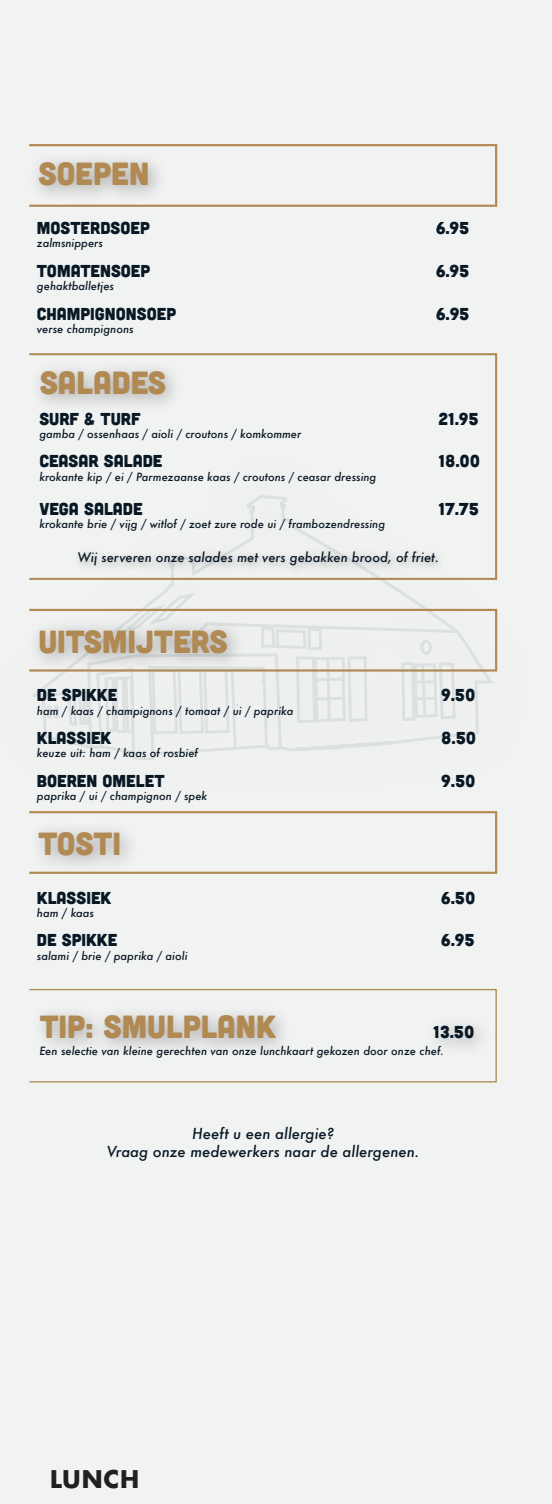
<style>
.page{position:relative;width:552px;height:1504px;background:#fff}
.page>*{position:absolute;margin:0;border:0;box-sizing:border-box;transform-origin:0 0}
.t1{font:32.02px "Cubano";color:#b08953}
.t2{font:700 23.8px "Futura";letter-spacing:.005em;color:#231f20}
.t3{font:17.15px "Cubano";color:#091825}
.t4{font:italic 500 14.7px/17.7px "Futura";color:#091825;text-align:center}
.t5{font:italic 500 12.78px "Futura";color:#091825}
.t6{font:italic 500 11.03px "Futura";color:#091825}
</style>
<div class="page">
<div style="left:0;top:0;width:551px;height:1504px;background:#f1f3f2"></div>
<svg style="left:33px;top:495px;width:427px;height:265px"></svg>
<div style="left:28px;top:144px;width:468px;height:63px;border:2px solid #b08953"></div>
<img style="left:29px;top:607px;width:223px;height:76px">
<div style="left:28px;top:609px;width:468px;height:62px;border:2px solid #b08953"></div>
<div style="left:28px;top:353px;width:468px;height:227px;border:2px solid #b08953"></div>
<div style="left:28px;top:811px;width:468px;height:63px;border:2px solid #b08953"></div>
<div style="left:29px;top:989px;width:467px;height:93px;border:1px solid #b08953"></div>
<img style="left:68px;top:541px;width:384px;height:38px">
<h1 class="t1" style="left:38px;top:153px;width:112px">SOEPEN</h1>
<h3 class="t3" style="left:37px;top:217px;width:114px">MOSTERDSOEP</h3>
<h3 class="t3" style="left:435px;top:217px;width:35px">6.95</h3>
<p class="t6" style="left:37px;top:236px;width:68px">zalmsnippers</p>
<h3 class="t3" style="left:37px;top:260px;width:115px">TOMATENSOEP</h3>
<h3 class="t3" style="left:435px;top:260px;width:35px">6.95</h3>
<p class="t6" style="left:37px;top:278px;width:79px">gehaktballetjes</p>
<h3 class="t3" style="left:37px;top:302px;width:140px">CHAMPIGNONSOEP</h3>
<h3 class="t3" style="left:435px;top:302px;width:35px">6.95</h3>
<p class="t6" style="left:37px;top:321px;width:98px">verse champignons</p>
<h1 class="t1" style="left:40px;top:362px;width:128px">SALADES</h1>
<h3 class="t3" style="left:39px;top:407px;width:103px">SURF &amp; TURF</h3>
<h3 class="t3" style="left:438px;top:407px;width:42px">21.95</h3>
<p class="t6" style="left:39px;top:426px;width:263px">gamba / ossenhaas / aioli / croutons / komkommer</p>
<h3 class="t3" style="left:39px;top:450px;width:124px">CEASAR SALADE</h3>
<h3 class="t3" style="left:438px;top:450px;width:43px">18.00</h3>
<p class="t6" style="left:39px;top:469px;width:338px">krokante kip / ei / Parmezaanse kaas / croutons / ceasar dressing</p>
<h3 class="t3" style="left:39px;top:497px;width:105px">VEGA SALADE</h3>
<h3 class="t3" style="left:438px;top:497px;width:42px">17.75</h3>
<p class="t6" style="left:39px;top:516px;width:347px">krokante brie / vijg / witlof / zoet zure rode ui / frambozendressing</p>
<p class="t5" style="left:77px;top:548px;width:363px">Wij serveren onze salades met vers gebakken brood, of friet.</p>
<h1 class="t1" style="left:38px;top:621px;width:191px">UITSMIJTERS</h1>
<h3 class="t3" style="left:37px;top:684px;width:82px">DE SPIKKE</h3>
<h3 class="t3" style="left:441px;top:684px;width:36px">9.50</h3>
<p class="t6" style="left:37px;top:703px;width:258px">ham / kaas / champignons / tomaat / ui / paprika</p>
<h3 class="t3" style="left:37px;top:727px;width:76px">KLASSIEK</h3>
<h3 class="t3" style="left:441px;top:727px;width:36px">8.50</h3>
<p class="t6" style="left:37px;top:745px;width:162px">keuze uit: ham / kaas of rosbief</p>
<h3 class="t3" style="left:37px;top:770px;width:129px">BOEREN OMELET</h3>
<h3 class="t3" style="left:441px;top:770px;width:36px">9.50</h3>
<p class="t6" style="left:37px;top:788px;width:172px">paprika / ui / champignon / spek</p>
<h1 class="t1" style="left:38px;top:823px;width:84px">TOSTI</h1>
<h3 class="t3" style="left:37px;top:886px;width:76px">KLASSIEK</h3>
<h3 class="t3" style="left:441px;top:886px;width:36px">6.50</h3>
<p class="t6" style="left:37px;top:905px;width:58px">ham / kaas</p>
<h3 class="t3" style="left:37px;top:929px;width:82px">DE SPIKKE</h3>
<h3 class="t3" style="left:441px;top:929px;width:35px">6.95</h3>
<p class="t6" style="left:37px;top:948px;width:152px">salami / brie / paprika / aioli</p>
<h1 class="t1" style="left:40px;top:1006px;width:238px">TIP: SMULPLANK</h1>
<h3 class="t3" style="left:432px;top:1021px;width:43px">13.50</h3>
<p class="t6" style="left:39px;top:1043px;width:405px">Een selectie van kleine gerechten van onze lunchkaart gekozen door onze chef.</p>
<h3 class="t4" style="left:107px;top:1124px;width:314px">Heeft u een allergie?<br>Vraag onze medewerkers naar de allergenen.</h3>
<h2 class="t2" style="left:50px;top:1462px;width:91px">LUNCH</h2>
</div>
